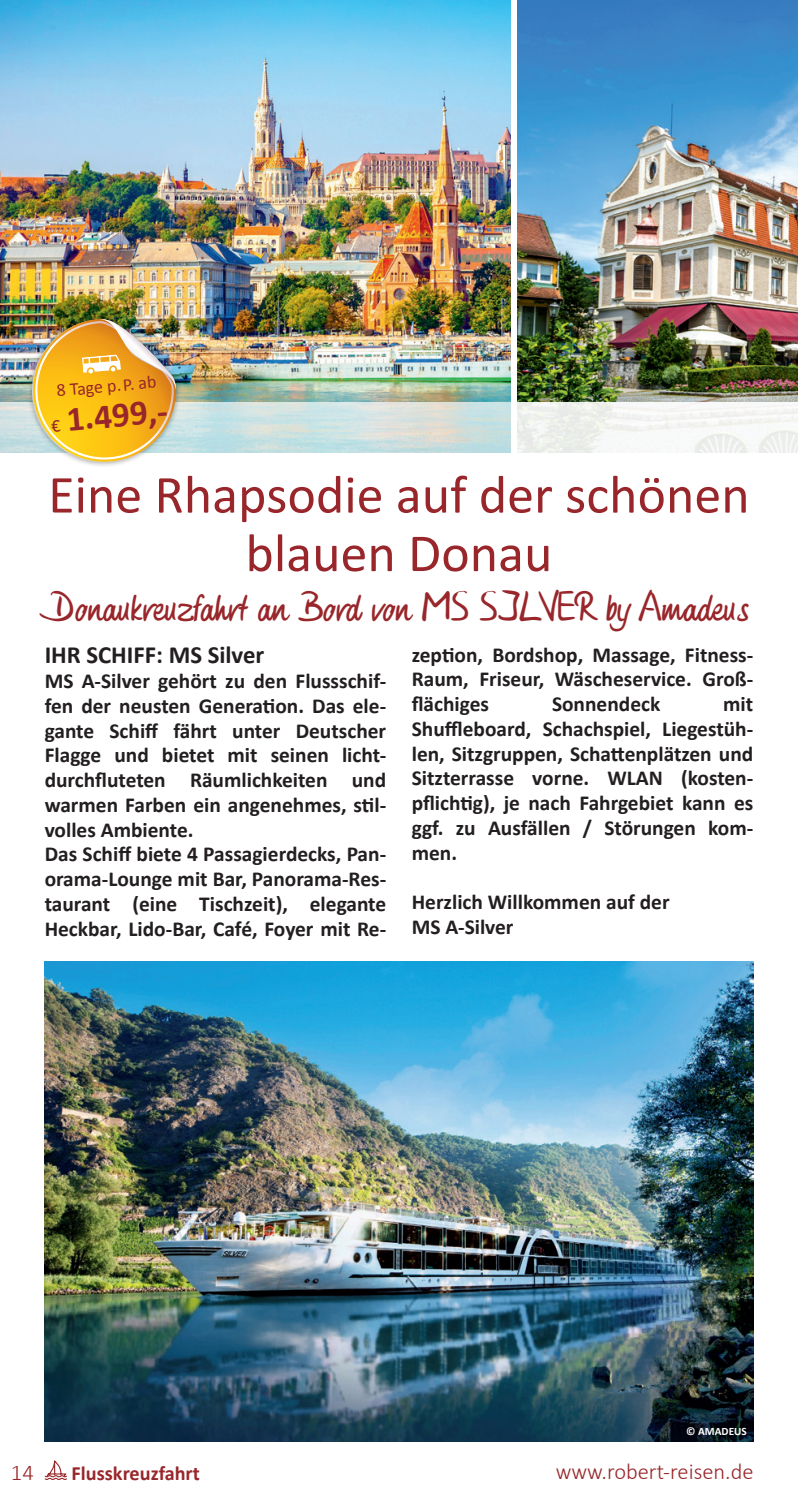
<style>
.page{position:relative;width:798px;height:1499px;background:#fff}
.page>*{position:absolute;margin:0;border:0;box-sizing:border-box;transform-origin:0 0}
._01_Headline{font:54px/58.5px "Calibri";color:#98262a;text-align:center}
._02_Subhead{font:40.5px "HW Phil";color:#98262a}
.t1{font:700 35.32px "Calibri";color:#98262a}
._03_Anleser{font:700 24.75px "Calibri";color:#231f20}
.t2{font:300 22.5px "Calibri";color:#98262a}
._03_Anleser-2{font:700 21.38px/24.8px "Calibri";color:#231f20;text-align:justify}
._00_Grundtext{font:700 20.25px "Calibri";color:#98262a}
.t3{font:18px "Calibri";color:#98262a}
._00_Grundtext-2{font:700 11.25px "Calibri";color:#fff}
.s1{font-weight:400;font-size:18px}
</style>
<div class="page">
<hr style="left:797px;top:0;width:1px;height:453px;background:#e4e5e2">
<img style="left:517px;top:0;width:280px;height:402px">
<img style="left:0;top:0;width:510px;height:402px">
<svg style="left:0;top:402px;width:797px;height:51px"></svg>
<div style="left:26px;top:313px;width:155px;height:154px;background:#231f20;opacity:.4"></div>
<img style="left:31px;top:319px;width:145px;height:144px">
<img style="left:45px;top:961px;width:708px;height:480px">
<img style="left:44px;top:1222px;width:24px;height:258px">
<p class="t3" style="left:56px;top:379px;width:102px;rotate:-5deg">8 Tage p.P. ab</p>
<p class="t1" style="left:49px;top:398px;width:119px;rotate:-5deg"><span class="s1">€</span> 1.499,-</p>
<p class="_01_Headline" style="left:48px;top:465px;width:702px">Eine Rhapsodie auf der schönen blauen Donau</p>
<p class="_02_Subhead" style="left:49px;top:583px;width:700px">Donaukreuzfahrt an Bord von MS SILVER by Amadeus</p>
<p class="_03_Anleser" style="left:45px;top:639px;width:221px">IHR SCHIFF: MS Silver</p>
<p class="_03_Anleser-2" style="left:45px;top:669px;width:343px">MS A-Silver gehört zu den Flussschif&shy;fen der neusten Generation. Das ele&shy;gante Schiff fährt unter Deutscher Flagge und bietet mit seinen licht&shy;durchfluteten Räumlichkeiten und warmen Farben ein angenehmes, stil&shy;volles Ambiente.</p>
<p class="_03_Anleser-2" style="left:45px;top:842px;width:343px">Das Schiff biete 4 Passagierdecks, Pan&shy;orama-Lounge mit Bar, Panorama-Res&shy;taurant (eine Tischzeit), elegante Heckbar, Lido-Bar, Café, Foyer mit Re-</p>
<p class="_03_Anleser-2" style="left:411px;top:642px;width:343px">zeption, Bordshop, Massage, Fitness-Raum, Friseur, Wäscheservice. Groß&shy;flächiges</p>
<p class="_03_Anleser-2" style="left:551px;top:692px;width:110px">Sonnendeck</p>
<p class="_03_Anleser-2" style="left:411px;top:692px;width:343px;text-indent:311px">mit Shuffleboard, Schachspiel, Liegestüh&shy;len, Sitzgruppen, Schattenplätzen und Sitzterrasse vorne. WLAN (kosten&shy;pflichtig), je nach Fahrgebiet kann es ggf. zu Ausfällen / Störungen kom&shy;men.</p>
<p class="_03_Anleser-2" style="left:411px;top:890px;width:259px">Herzlich Willkommen auf der<br>MS A-Silver</p>
<p class="_00_Grundtext-2" style="left:686px;top:1424px;width:62px">© AMADEUS</p>
<p class="t2" style="left:11px;top:1458px;width:25px">14</p>
<p class="_00_Grundtext" style="left:72px;top:1460px;width:130px">Flusskreuzfahrt</p>
<p class="t2" style="left:555px;top:1457px;width:199px">www.robert-reisen.de</p>
</div>
